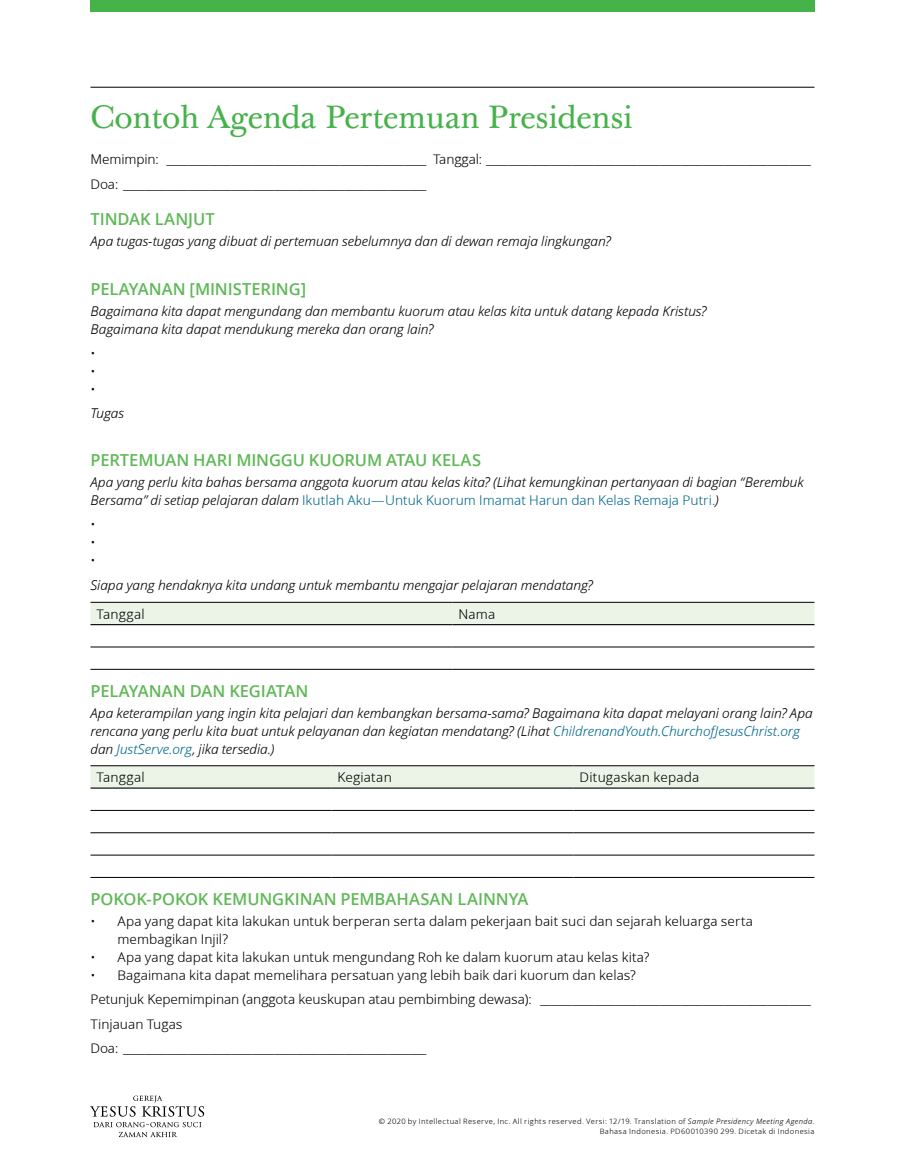
<style>
.page{position:relative;width:905px;height:1175px;background:#fff}
.page>*{position:absolute;margin:0;border:0;box-sizing:border-box;transform-origin:0 0}
.para_h1{font:31.5px "Mc Kaylds Lat";letter-spacing:-.01em;color:#46b24a}
.para_h2{font:600 16.5px "Zoramlds Lat";letter-spacing:-.01em;color:#5fb857}
.para_h2Next{font:600 16.5px "Zoramlds Lat";letter-spacing:-.005em;color:#5fb857}
.para_p2{font:italic 13.5px/18px "Zoramlds Lat";letter-spacing:-.005em;color:#000}
.para_input{font:13.5px "Zoramlds Lat";letter-spacing:-.01em;color:#000}
.para_bullets{font:13.5px/18px "Zoramlds Lat";color:#000}
.para_bulletsLast{font:13.5px "Zoramlds Lat";color:#000}
.para_th{font:13.5px "Zoramlds Lat";letter-spacing:.01em;color:#000}
.para_p2Last{font:13.5px "Zoramlds Lat";color:#000}
.t1{font:7.5px/10.5px "Zoramlds Lat";letter-spacing:.05em;color:#000;text-align:right}
.s1{font-style:normal;color:#00698c}
.s2{color:#00698c}
.s3{font-style:italic}
</style>
<div class="page">
<div style="left:90px;top:0;width:724px;height:12px;background:#46b24a"></div>
<hr style="left:90px;top:87px;width:724px;height:1px;background:#000">
<div style="left:90px;top:603px;width:724px;height:21px;background:#ebf4e7"></div>
<hr style="left:90px;top:602px;width:362px;height:1px;background:#000">
<hr style="left:452px;top:602px;width:362px;height:1px;background:#000">
<hr style="left:90px;top:646px;width:362px;height:1px;background:#000">
<hr style="left:452px;top:646px;width:362px;height:1px;background:#000">
<hr style="left:90px;top:669px;width:362px;height:1px;background:#000">
<hr style="left:452px;top:669px;width:362px;height:1px;background:#000">
<hr style="left:90px;top:624px;width:362px;height:1px;background:#000">
<hr style="left:452px;top:624px;width:362px;height:1px;background:#000">
<div style="left:90px;top:766px;width:724px;height:21px;background:#ebf4e7"></div>
<hr style="left:90px;top:765px;width:241px;height:1px;background:#000">
<hr style="left:331px;top:765px;width:242px;height:1px;background:#000">
<hr style="left:573px;top:765px;width:241px;height:1px;background:#000">
<hr style="left:90px;top:810px;width:241px;height:1px;background:#000">
<hr style="left:331px;top:810px;width:242px;height:1px;background:#000">
<hr style="left:573px;top:810px;width:241px;height:1px;background:#000">
<hr style="left:90px;top:832px;width:241px;height:1px;background:#000">
<hr style="left:331px;top:832px;width:242px;height:1px;background:#000">
<hr style="left:573px;top:832px;width:241px;height:1px;background:#000">
<hr style="left:90px;top:854px;width:241px;height:1px;background:#000">
<hr style="left:331px;top:854px;width:242px;height:1px;background:#000">
<hr style="left:573px;top:854px;width:241px;height:1px;background:#000">
<hr style="left:90px;top:877px;width:241px;height:1px;background:#000">
<hr style="left:331px;top:877px;width:242px;height:1px;background:#000">
<hr style="left:573px;top:877px;width:241px;height:1px;background:#000">
<hr style="left:90px;top:787px;width:241px;height:1px;background:#000">
<hr style="left:331px;top:787px;width:242px;height:1px;background:#000">
<hr style="left:573px;top:787px;width:241px;height:1px;background:#000">
<svg style="left:90px;top:1095px;width:114px;height:42px"></svg>
<h1 class="para_h1" style="left:90px;top:92px;width:543px">Contoh Agenda Pertemuan Presidensi</h1>
<p class="para_input" style="left:90px;top:149px;width:722px">Memimpin: ________________________________________________ Tanggal: ____________________________________________________________</p>
<p class="para_input" style="left:90px;top:174px;width:337px">Doa: ________________________________________________________</p>
<p class="para_h2Next" style="left:90px;top:207px;width:126px">TINDAK LANJUT</p>
<p class="para_p2" style="left:90px;top:233px;width:521px">Apa tugas-tugas yang dibuat di pertemuan sebelumnya dan di dewan remaja lingkungan?</p>
<h2 class="para_h2" style="left:90px;top:276px;width:217px">PELAYANAN [MINISTERING]</h2>
<p class="para_p2" style="left:90px;top:302px;width:617px">Bagaimana kita dapat mengundang dan membantu kuorum atau kelas kita untuk datang kepada Kristus?<br>Bagaimana kita dapat mendukung mereka dan orang lain?</p>
<p class="para_bullets" style="left:90px;top:344px;width:7px">•</p>
<p class="para_bullets" style="left:90px;top:362px;width:7px">•</p>
<p class="para_bulletsLast" style="left:90px;top:379px;width:7px">•</p>
<p class="para_p2" style="left:90px;top:404px;width:35px">Tugas</p>
<h2 class="para_h2" style="left:90px;top:448px;width:392px">PERTEMUAN HARI MINGGU KUORUM ATAU KELAS</h2>
<p class="para_p2" style="left:90px;top:473px;width:714px">Apa yang perlu kita bahas bersama anggota kuorum atau kelas kita? (Lihat kemungkinan pertanyaan di bagian “Berembuk<br>Bersama” di setiap pelajaran dalam <span class="s1">Ikutlah Aku—Untuk Kuorum Imamat Harun dan Kelas Remaja Putri.</span>)</p>
<p class="para_bullets" style="left:90px;top:515px;width:7px">•</p>
<p class="para_bullets" style="left:90px;top:533px;width:7px">•</p>
<p class="para_bulletsLast" style="left:90px;top:550px;width:7px">•</p>
<p class="para_p2" style="left:90px;top:576px;width:504px">Siapa yang hendaknya kita undang untuk membantu mengajar pelajaran mendatang?</p>
<p class="para_th" style="left:96px;top:604px;width:50px">Tanggal</p>
<p class="para_th" style="left:458px;top:604px;width:38px">Nama</p>
<h2 class="para_h2" style="left:90px;top:678px;width:219px">PELAYANAN DAN KEGIATAN</h2>
<p class="para_p2" style="left:90px;top:703px;width:723px">Apa keterampilan yang ingin kita pelajari dan kembangkan bersama-sama? Bagaimana kita dapat melayani orang lain? Apa rencana yang perlu kita buat untuk pelayanan dan kegiatan mendatang? (Lihat <span class="s2">ChildrenandYouth.ChurchofJesusChrist.org </span>dan <span class="s2">JustServe.org</span>, jika tersedia.)</p>
<p class="para_th" style="left:96px;top:767px;width:50px">Tanggal</p>
<p class="para_th" style="left:337px;top:767px;width:56px">Kegiatan</p>
<p class="para_th" style="left:579px;top:767px;width:121px">Ditugaskan kepada</p>
<h2 class="para_h2" style="left:90px;top:886px;width:439px">POKOK-POKOK KEMUNGKINAN PEMBAHASAN LAINNYA</h2>
<p class="para_bullets" style="left:117px;top:911px;width:637px;text-indent:-27px">• Apa yang dapat kita lakukan untuk berperan serta dalam pekerjaan bait suci dan sejarah keluarga serta membagikan Injil?</p>
<p class="para_bullets" style="left:90px;top:947px;width:560px">• Apa yang dapat kita lakukan untuk mengundang Roh ke dalam kuorum atau kelas kita?</p>
<p class="para_bulletsLast" style="left:90px;top:965px;width:547px">• Bagaimana kita dapat memelihara persatuan yang lebih baik dari kuorum dan kelas?</p>
<p class="para_input" style="left:90px;top:989px;width:722px">Petunjuk Kepemimpinan (anggota keuskupan atau pembimbing dewasa): __________________________________________________</p>
<p class="para_p2Last" style="left:90px;top:1014px;width:93px">Tinjauan Tugas</p>
<p class="para_input" style="left:90px;top:1038px;width:337px">Doa: ________________________________________________________</p>
<p class="t1" style="left:379px;top:1116px;width:437px">© 2020 by Intellectual Reserve, Inc. All rights reserved. Versi: 12/19. Translation of <span class="s3">Sample Presidency Meeting Agenda.<br></span>Bahasa Indonesia. PD60010390 299. Dicetak di Indonesia</p>
</div>
